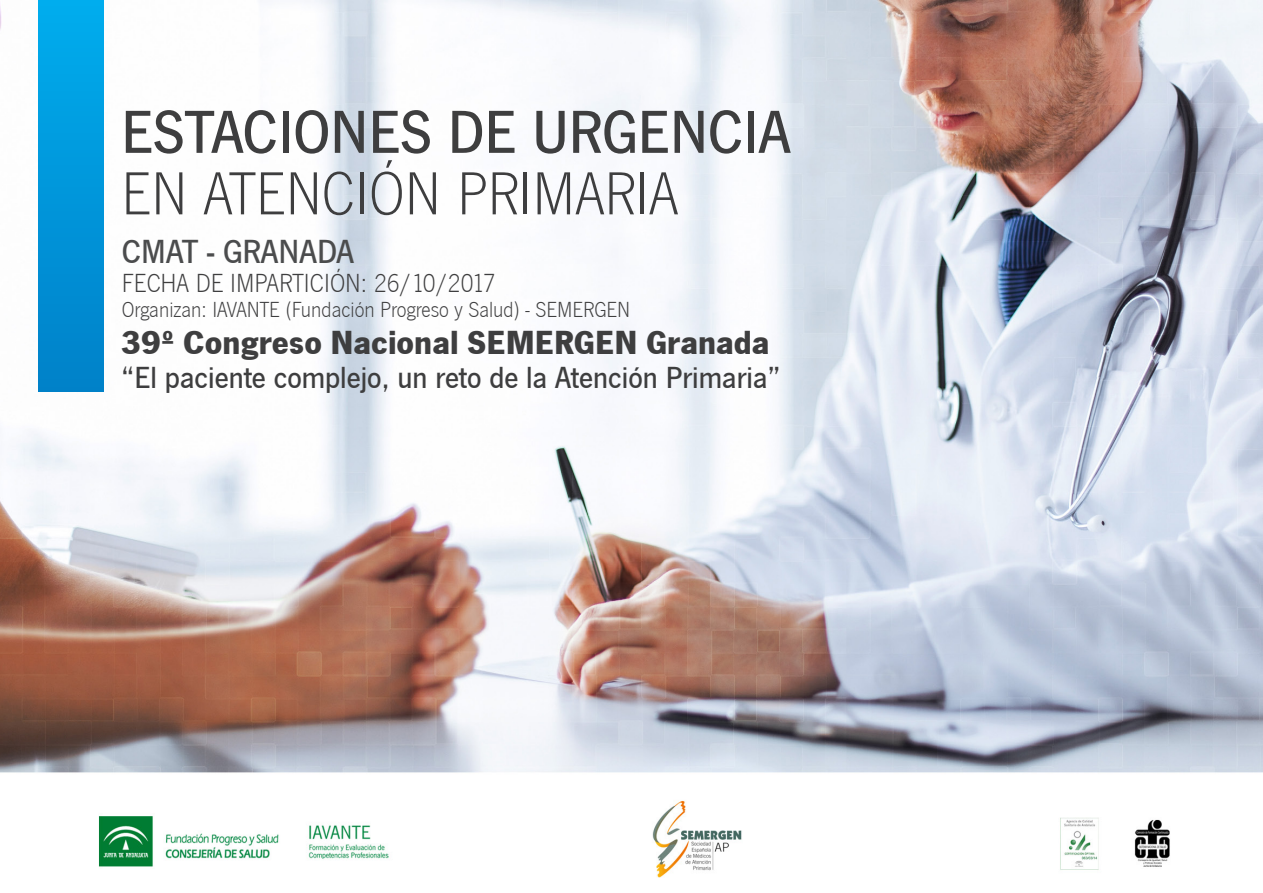
<style>
.page{position:relative;width:1263px;height:893px;background:#fff}
.page>*{position:absolute;margin:0;border:0;box-sizing:border-box;transform-origin:0 0}
.t1{font:63px "News Got T Med";color:#3e3e3f}
.t2{font:63px "News Got T Lig";color:#3e3e3f}
.t3{font:34.5px "News Got T Bold";color:#3e3e3f}
.t4{font:34.5px "News Got T Med";color:#4b4c4d}
.t5{font:31.5px "News Got T Med";color:#3e3e3f}
.t6{font:27px "News Got T Lig";color:#3e3e3f}
.t7{font:22.5px "News Got T Lig";color:#3e3e3f}
</style>
<div class="page">
<img style="left:0;top:0;width:1263px;height:878px">
<div style="left:38px;top:0;width:66px;height:391px;background:linear-gradient(to bottom,#00aded,#0081c8)"></div>
<p class="t1" style="left:121px;top:90px;width:671px">ESTACIONES DE URGENCIA</p>
<p class="t2" style="left:121px;top:159px;width:558px">EN ATENCIÓN PRIMARIA</p>
<p class="t4" style="left:122px;top:228px;width:234px">CMAT - GRANADA</p>
<p class="t6" style="left:122px;top:268px;width:375px">FECHA DE IMPARTICIÓN: 26/10/2017</p>
<p class="t7" style="left:122px;top:297px;width:510px">Organizan: IAVANTE (Fundación Progreso y Salud) - SEMERGEN</p>
<p class="t3" style="left:121px;top:319px;width:650px">39º Congreso Nacional SEMERGEN Granada</p>
<p class="t5" style="left:121px;top:356px;width:661px">“El paciente complejo, un reto de la Atención Primaria”</p>
</div>
